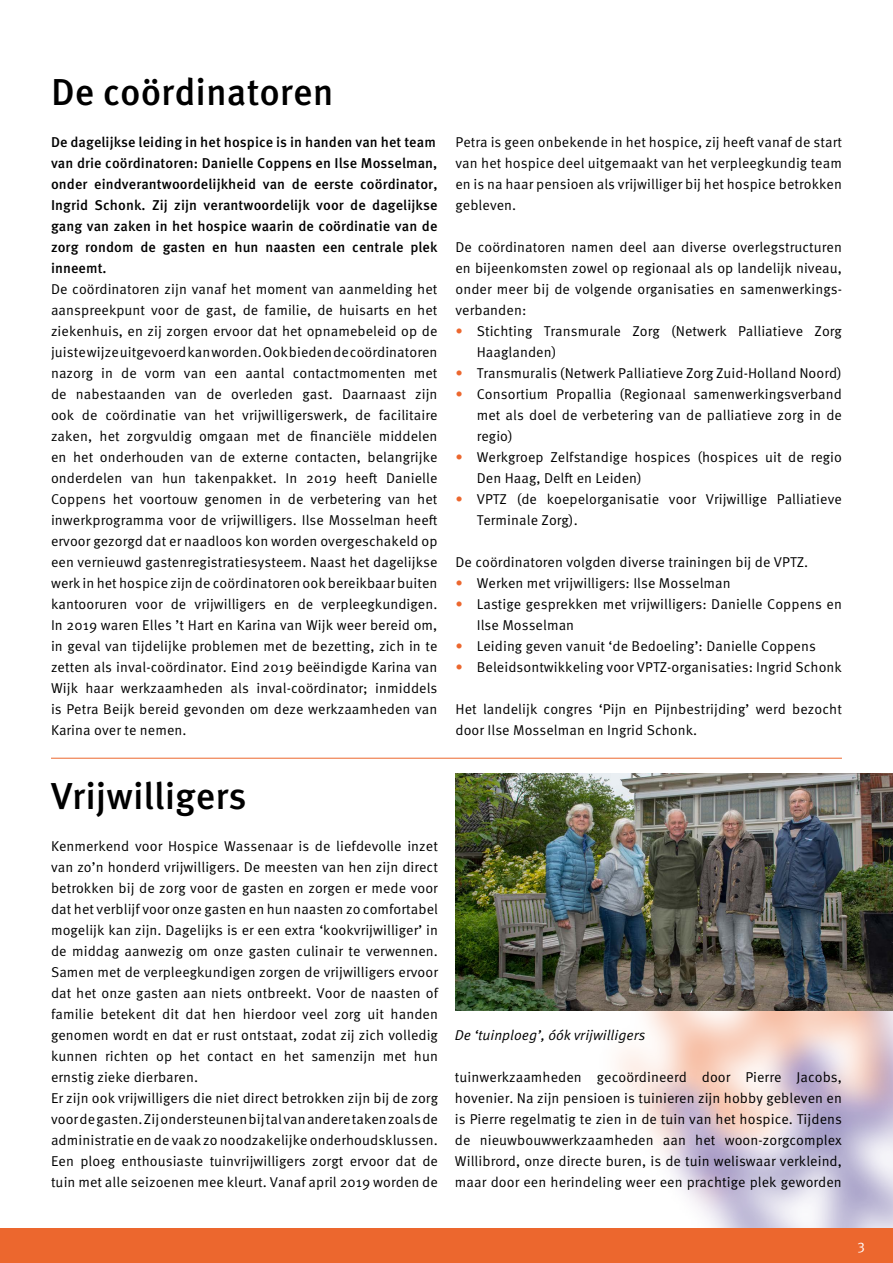
<style>
.page{position:relative;width:893px;height:1263px;background:#fff}
.page>*{position:absolute;margin:0;border:0;box-sizing:border-box;transform-origin:0 0}
.t1{font:500 37.5px "Meta Pro";color:#000}
.t2{font:14.25px/21px "Meta Pro Norm";letter-spacing:.005em;color:#000}
.t3{font:500 14.25px/21px "Meta Pro";letter-spacing:.005em;color:#000;text-align:justify}
.t4{font:14.25px "Meta Pro Norm Ita";color:#000}
.t5{font:14.25px "Meta Pro Norm";color:#fff}
.s1{color:#ec672e}
</style>
<div class="page">
<img style="left:489px;top:1010px;width:404px;height:219px">
<div style="left:0;top:1229px;width:893px;height:34px;background:#ec672e"></div>
<img style="left:455px;top:774px;width:438px;height:236px">
<hr style="left:51px;top:758px;width:791px;height:1px;background:#ec672e">
<h1 class="t1" style="left:51px;top:63px;width:284px">De coördinatoren</h1>
<p class="t3" style="left:51px;top:131px;width:388px">De dagelijkse leiding in het hospice is in handen van het team van drie coördinatoren: Danielle Coppens en Ilse Mosselman, onder eindverantwoordelijkheid van de eerste coördinator, Ingrid Schonk. Zij zijn verantwoordelijk voor de dagelijkse gang van zaken in het hospice waarin de coördinatie van de zorg rondom de gasten en hun naasten een centrale plek inneemt.</p>
<p class="t2" style="left:51px;top:278px;width:388px;text-align:justify">De coördinatoren zijn vanaf het moment van aanmelding het aanspreekpunt voor de gast, de familie, de huisarts en het ziekenhuis, en zij zorgen ervoor dat het opnamebeleid op de juiste wijze uitgevoerd kan worden. Ook bieden de coördinatoren nazorg in de vorm van een aantal contactmomenten met de nabestaanden van de overleden gast. Daarnaast zijn ook de coördinatie van het vrijwilligerswerk, de facilitaire zaken, het zorgvuldig omgaan met de financiële middelen en het onderhouden van de externe contacten, belangrijke onderdelen van hun takenpakket. In 2019 heeft Danielle Coppens het voortouw genomen in de verbetering van het inwerkprogramma voor de vrijwilligers. Ilse Mosselman heeft ervoor gezorgd dat er naadloos kon worden overgeschakeld op een vernieuwd gastenregistratiesysteem. Naast het dagelijkse werk in het hospice zijn de coördinatoren ook bereikbaar buiten kantooruren voor de vrijwilligers en de verpleegkundigen.<br>In 2019 waren Elles ’t Hart en Karina van Wijk weer bereid om, in geval van tijdelijke problemen met de bezetting, zich in te zetten als inval-coördinator. Eind 2019 beëindigde Karina van Wijk haar werkzaamheden als inval-coördinator; inmiddels is Petra Beijk bereid gevonden om deze werkzaamheden van Karina over te nemen.</p>
<p class="t2" style="left:455px;top:131px;width:388px;text-align:justify">Petra is geen onbekende in het hospice, zij heeft vanaf de start van het hospice deel uitgemaakt van het verpleegkundig team en is na haar pensioen als vrijwilliger bij het hospice betrokken gebleven.</p>
<p class="t2" style="left:455px;top:236px;width:388px;text-align:justify">De coördinatoren namen deel aan diverse overlegstructuren en bijeenkomsten zowel op regionaal als op landelijk niveau, onder meer bij de volgende organisaties en samenwerkings&shy;verbanden:</p>
<p class="t2" style="left:477px;top:320px;width:367px;text-indent:-21px"><span class="s1">•</span> Stichting Transmurale Zorg (Netwerk Palliatieve Zorg<br>Haaglanden)</p>
<p class="t2" style="left:455px;top:362px;width:388px"><span class="s1">•</span> Transmuralis (Netwerk Palliatieve Zorg Zuid-Holland Noord)</p>
<p class="t2" style="left:477px;top:383px;width:367px;text-align:justify;text-indent:-21px"><span class="s1">•</span> Consortium Propallia (Regionaal samenwerkingsverband met als doel de verbetering van de palliatieve zorg in de regio)</p>
<p class="t2" style="left:477px;top:446px;width:367px;text-indent:-21px"><span class="s1">•</span> Werkgroep Zelfstandige hospices (hospices uit de regio<br>Den Haag, Delft en Leiden)</p>
<p class="t2" style="left:477px;top:488px;width:367px;text-indent:-21px"><span class="s1">•</span> VPTZ (de koepelorganisatie voor Vrijwillige Palliatieve<br>Terminale Zorg).</p>
<p class="t2" style="left:455px;top:551px;width:354px">De coördinatoren volgden diverse trainingen bij de VPTZ.</p>
<p class="t2" style="left:455px;top:572px;width:277px"><span class="s1">•</span> Werken met vrijwilligers: Ilse Mosselman</p>
<p class="t2" style="left:477px;top:593px;width:367px;text-indent:-21px"><span class="s1">•</span> Lastige gesprekken met vrijwilligers: Danielle Coppens en<br>Ilse Mosselman</p>
<p class="t2" style="left:455px;top:635px;width:362px"><span class="s1">•</span> Leiding geven vanuit ‘de Bedoeling’: Danielle Coppens</p>
<p class="t2" style="left:455px;top:656px;width:388px"><span class="s1">•</span> Beleidsontwikkeling voor VPTZ-organisaties: Ingrid Schonk</p>
<p class="t2" style="left:455px;top:698px;width:388px">Het landelijk congres ‘Pijn en Pijnbestrijding’ werd bezocht door Ilse Mosselman en Ingrid Schonk.</p>
<h1 class="t1" style="left:51px;top:766px;width:197px">Vrijwilligers</h1>
<p class="t2" style="left:51px;top:834px;width:388px">Kenmerkend voor Hospice Wassenaar is de liefdevolle inzet van zo’n honderd vrijwilligers. De meesten van hen zijn direct betrokken bij de zorg voor de gasten en zorgen er mede voor dat het verblijf voor onze gasten en hun naasten zo comfortabel mogelijk kan zijn. Dagelijks is er een extra ‘kookvrijwilliger’ in de middag aanwezig om onze gasten culinair te verwennen.<br>Samen met de verpleegkundigen zorgen de vrijwilligers ervoor dat het onze gasten aan niets ontbreekt. Voor de naasten of familie betekent dit dat hen hierdoor veel zorg uit handen genomen wordt en dat er rust ontstaat, zodat zij zich volledig kunnen richten op het contact en het samenzijn met hun ernstig zieke dierbaren.<br>Er zijn ook vrijwilligers die niet direct betrokken zijn bij de zorg voor de gasten. Zij ondersteunen bij tal van andere taken zoals de administratie en de vaak zo noodzakelijke onderhoudsklussen.<br>Een ploeg enthousiaste tuinvrijwilligers zorgt ervoor dat de tuin met alle seizoenen mee kleurt. Vanaf april 2019 worden de</p>
<p class="t4" style="left:455px;top:1024px;width:192px">De ‘tuinploeg’, óók vrijwilligers</p>
<p class="t2" style="left:455px;top:1065px;width:388px;text-align:justify">tuinwerkzaamheden gecoördineerd door Pierre Jacobs, hovenier. Na zijn pensioen is tuinieren zijn hobby gebleven en is Pierre regelmatig te zien in de tuin van het hospice. Tijdens de nieuwbouwwerkzaamheden aan het woon-zorgcomplex Willibrord, onze directe buren, is de tuin weliswaar verkleind, maar door een herindeling weer een prachtige plek geworden</p>
<p class="t5" style="left:857px;top:1234px;width:9px">3</p>
</div>
